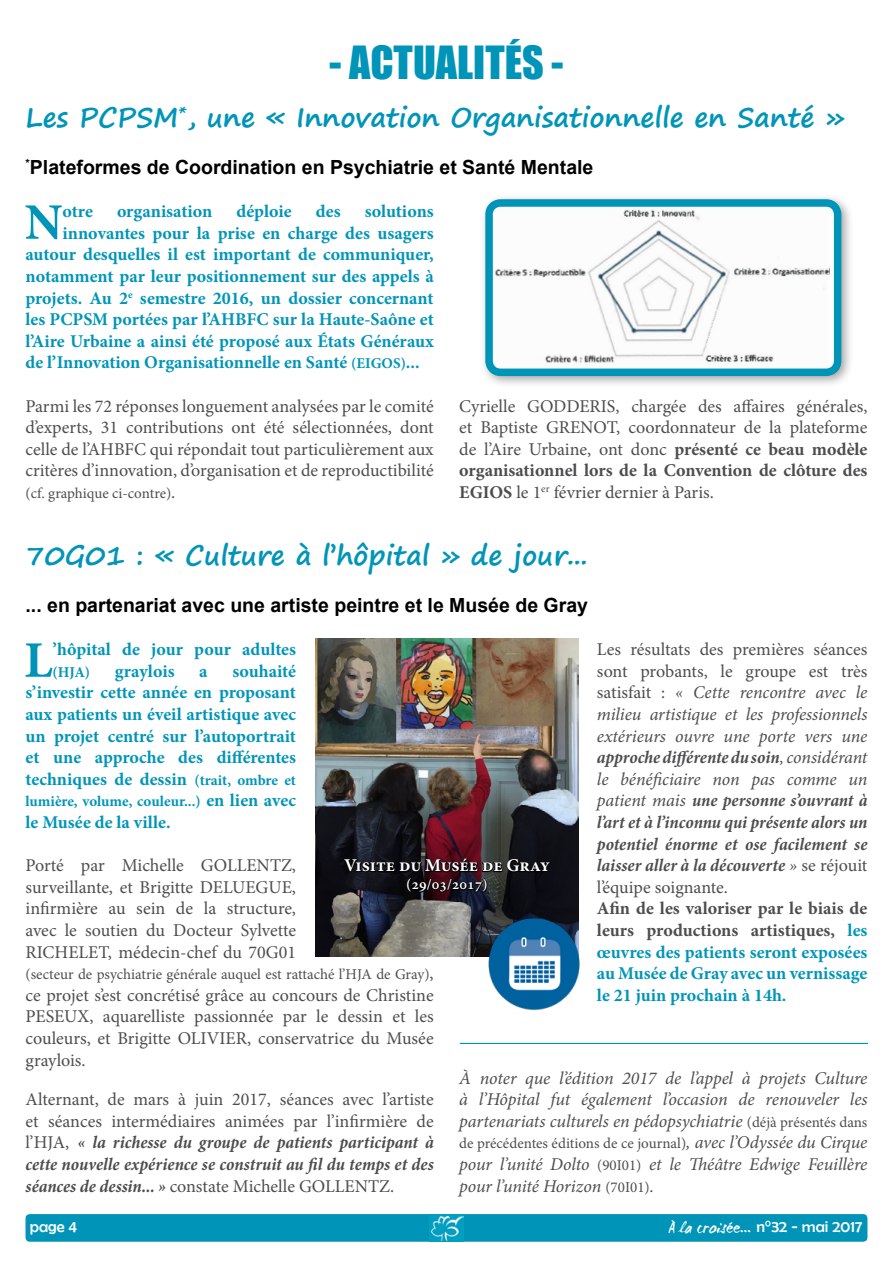
<style>
.page{position:relative;width:893px;height:1263px;background:#fff}
.page>*{position:absolute;margin:0;border:0;box-sizing:border-box;transform-origin:0 0}
.t1{font:700 51.3px "Minion Pro";color:#0095b8}
.t2{font:42px "Impact";color:#0095b8}
.t3{font:700 27px "Segoe Print";color:#0095b8}
.t4{font:700 19.5px "Arial";color:#000}
.t5{font:18px/21.6px "Minion Pro";color:#4d4d4f;text-align:justify}
.t6{font:700 18px/21.6px "Minion Pro";color:#0095b8;text-align:justify}
.t7{font:italic 18px/21.6px "Minion Pro";letter-spacing:-.005em;color:#4d4d4f;text-align:justify}
.t8{font:700 18px "Minion Pro";letter-spacing:-.005em;color:#fff}
.t9{font:16.5px "WC Mano Negra Bta";color:#fff}
.t10{font:16.5px "Berlin Sans FB";color:#fff}
.t11{font:15px "Minion Pro";color:#4d4d4f}
.t12{font:700 15px "Minion Pro";letter-spacing:-.005em;color:#0095b8}
.t13{font:600 15px "Minion Pro";color:#fff}
.s1{font-size:15px}
.s2{font-size:18px}
.s3{font-weight:700}
.s4{font-style:normal}
.s5{font-weight:700;font-stretch:condensed}
.s6{color:#4d4d4f}
.s7{font-weight:700;font-style:italic;font-stretch:condensed}
.s8{font-style:normal;font-size:15px}
.s9{font-style:italic;font-size:18px}
.s10{font-family:"Berlin Sans FB"}
</style>
<div class="page">
<div style="left:26px;top:1214px;width:841px;height:28px;background:#0095b8;border-radius:4px"></div>
<img style="left:430px;top:1214px;width:34px;height:28px">
<hr style="left:460px;top:1043px;width:408px;height:1px;background:#0095b8">
<img style="left:315px;top:639px;width:264px;height:317px">
<img style="left:343px;top:736px;width:208px;height:158px">
<div style="left:479px;top:193px;width:374px;height:195px;background:#4d4d4f;opacity:.5"></div>
<img style="left:494px;top:208px;width:335px;height:159px">
<div style="left:828px;top:277px;width:6px;height:92px;background:#fff"></div>
<div style="left:828px;top:207px;width:6px;height:57px;background:#fff"></div>
<div style="left:485px;top:199px;width:356px;height:177px;border:8px solid #0095b8;border-radius:12px"></div>
<img style="left:471px;top:915px;width:109px;height:96px">
<h2 class="t2" style="left:329px;top:30px;width:236px">- ACTUALITÉS -</h2>
<h3 class="t3" style="left:26px;top:93px;width:821px">Les PCPSM<sup>*</sup>, une « Innovation Organisationnelle en Santé »</h3>
<p class="t4" style="left:26px;top:154px;width:569px"><sup>*</sup>Plateformes de Coordination en Psychiatrie et Santé Mentale</p>
<h1 class="t1" style="left:25px;top:186px;width:39px">N</h1>
<p class="t6" style="left:63px;top:200px;width:32px">otre</p>
<p class="t6" style="left:117px;top:200px;width:97px">organisation</p>
<p class="t6" style="left:236px;top:200px;width:57px">déploie</p>
<p class="t6" style="left:316px;top:200px;width:26px">des</p>
<p class="t6" style="left:365px;top:200px;width:71px">solutions</p>
<p class="t6" style="left:63px;top:222px;width:373px">innovantes pour la prise en charge des usagers</p>
<p class="t6" style="left:26px;top:244px;width:410px">autour desquelles il est important de communiquer,</p>
<p class="t6" style="left:26px;top:265px;width:410px">notamment par leur positionnement sur des appels à</p>
<p class="t6" style="left:26px;top:287px;width:410px">projets. Au 2<sup>e</sup> semestre 2016, un dossier concernant</p>
<p class="t6" style="left:26px;top:308px;width:410px">les PCPSM portées par l’AHBFC sur la Haute-Saône et</p>
<p class="t6" style="left:26px;top:330px;width:410px">l’Aire Urbaine a ainsi été proposé aux États Généraux</p>
<p class="t6" style="left:26px;top:352px;width:396px">de l’Innovation Organisationnelle en Santé <span class="s1">(EIGOS)</span>...</p>
<p class="t5" style="left:26px;top:395px;width:410px">Parmi les 72 réponses longuement analysées par le comité d’experts, 31 contributions ont été sélectionnées, dont celle de l’AHBFC qui répondait tout particulièrement aux critères d’innovation, d’organisation et de reproductibilité</p>
<p class="t11" style="left:26px;top:483px;width:151px">(cf. graphique ci-contre)<span class="s2">.</span></p>
<p class="t5" style="left:459px;top:395px;width:410px">Cyrielle GODDERIS, chargée des affaires générales, et Baptiste GRENOT, coordonnateur de la plateforme de l’Aire Urbaine, ont donc <span class="s3">présenté ce beau modèle organisationnel lors de la Convention de clôture des EGIOS</span> le 1<sup>er</sup> février dernier à Paris.</p>
<h3 class="t3" style="left:26px;top:531px;width:564px">70G01 : « Culture à l’hôpital » de jour...</h3>
<p class="t4" style="left:26px;top:592px;width:564px">... en partenariat avec une artiste peintre et le Musée de Gray</p>
<h1 class="t1" style="left:24px;top:624px;width:30px">L</h1>
<p class="t6" style="left:53px;top:638px;width:245px">’hôpital de jour pour adultes</p>
<p class="t7" style="left:597px;top:638px;width:272px"><span class="s4">Les résultats des premières séances sont probants, le groupe est très satisfait :</span> « Cette rencontre avec le milieu artistique et les professionnels extérieurs ouvre une porte vers une <span class="s5">approche différente du soin</span>, considérant le bénéficiaire non pas comme un patient mais <span class="s5">une personne s’ouvrant à l’art et à l’inconnu qui présente alors un potentiel énorme et ose facilement se laisser aller à la découverte</span> » <span class="s4">se réjouit l’équipe soignante.</span></p>
<p class="t6" style="left:597px;top:897px;width:272px"><span class="s6">Afin de les valoriser par le biais de leurs productions artistiques,</span> les œuvres des patients seront exposées au Musée de Gray avec un vernissage le 21 juin prochain à 14h.</p>
<p class="t6" style="left:26px;top:660px;width:272px;text-indent:207px">souhaité s’investir cette année en proposant aux patients un éveil artistique avec un projet centré sur l’autoportrait et une approche des différentes techniques de dessin <span class="s1">(trait, ombre et</span></p>
<p class="t12" style="left:26px;top:791px;width:272px">lumière, volume, couleur...) <span class="s2">en lien avec</span></p>
<p class="t6" style="left:26px;top:811px;width:147px">le Musée de la ville.</p>
<p class="t5" style="left:26px;top:855px;width:272px">Porté par Michelle GOLLENTZ, surveillante, et Brigitte DELUEGUE, infirmière au sein de la structure, avec le soutien du Docteur Sylvette RICHELET, médecin-chef du 70G01</p>
<p class="t11" style="left:26px;top:964px;width:410px">(secteur de psychiatrie générale auquel est rattaché l’HJA de Gray)<span class="s2">,</span></p>
<p class="t5" style="left:26px;top:984px;width:410px">ce projet s’est concrétisé grâce au concours de Christine PESEUX, aquarelliste passionnée par le dessin et les couleurs, et Brigitte OLIVIER, conservatrice du Musée graylois.</p>
<p class="t5" style="left:26px;top:1089px;width:410px">Alternant, de mars à juin 2017, séances avec l’artiste et séances intermédiaires animées par l’infirmière de l’HJA, <span class="s7">« la richesse du groupe de patients participant à cette nouvelle expérience se construit au fil du temps et des séances de dessin... »</span> constate Michelle GOLLENTZ.</p>
<p class="t12" style="left:53px;top:661px;width:39px">(HJA)</p>
<p class="t6" style="left:115px;top:660px;width:61px">graylois</p>
<p class="t6" style="left:199px;top:660px;width:10px">a</p>
<p class="t8" style="left:344px;top:853px;width:207px">Visite du Musée de Gray</p>
<p class="t13" style="left:406px;top:874px;width:83px">(29/03/2017)</p>
<p class="t7" style="left:459px;top:1067px;width:410px">À noter que l’édition 2017 de l’appel à projets Culture à l’Hôpital fut également l’occasion de renouveler les partenariats culturels en pédopsychiatrie <span class="s8">(déjà présentés dans</span></p>
<p class="t11" style="left:459px;top:1133px;width:410px">de précédentes éditions de ce journal)<span class="s9">, avec l’Odyssée du Cirque</span></p>
<p class="t7" style="left:459px;top:1153px;width:410px">pour l’unité Dolto <span class="s8">(90I01)</span> et le Théâtre Edwige Feuillère pour l’unité Horizon <span class="s8">(70I01)</span>.</p>
<p class="t10" style="left:30px;top:1217px;width:49px">page 4</p>
<p class="t9" style="left:668px;top:1217px;width:195px">À la croisée... <span class="s10">n°32 - mai 2017</span></p>
</div>
